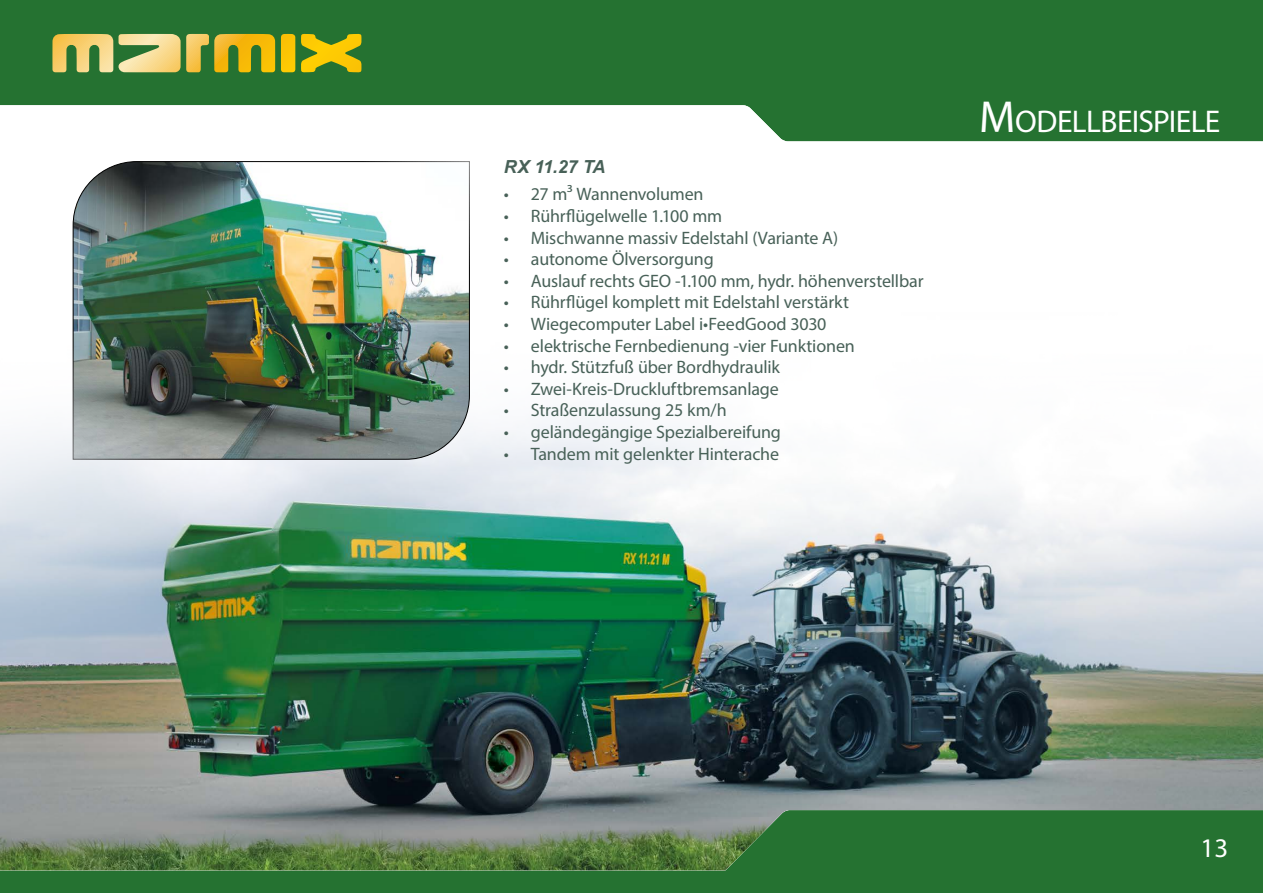
<style>
.page{position:relative;width:1263px;height:893px;background:#257231}
.page>*{position:absolute;margin:0;border:0;box-sizing:border-box;transform-origin:0 0}
.t1{font:31.5px "Myriad Pro";letter-spacing:-.02em;color:#fff}
.t2{font:27px "Myriad Pro";color:#fff}
.t3{font:18px "Myriad Pro";letter-spacing:-.005em;color:#486158}
.t4{font:italic 700 18px "Arial";letter-spacing:-.04em;color:#486158}
.s1{font-size:45px}
</style>
<div class="page">
<svg style="left:0;top:105px;width:1263px;height:206px;background:#ebf2ec"></svg>
<img style="left:0;top:311px;width:1263px;height:559px">
<img style="left:72px;top:161px;width:398px;height:299px">
<svg style="left:281px;top:34px;width:14px;height:38px"></svg>
<svg style="left:52px;top:34px;width:223px;height:38px"></svg>
<svg style="left:301px;top:34px;width:60px;height:39px"></svg>
<p class="t4" style="left:504px;top:154px;width:103px">RX 11.27 TA</p>
<p class="t3" style="left:504px;top:183px;width:201px">• 27 m³ Wannenvolumen</p>
<p class="t3" style="left:504px;top:205px;width:220px">• Rührflügelwelle 1.100 mm</p>
<p class="t3" style="left:504px;top:226px;width:336px">• Mischwanne massiv Edelstahl (Variante A)</p>
<p class="t3" style="left:504px;top:248px;width:211px">• autonome Ölversorgung</p>
<p class="t3" style="left:504px;top:270px;width:421px">• Auslauf rechts GEO -1.100 mm, hydr. höhenverstellbar</p>
<p class="t3" style="left:504px;top:291px;width:347px">• Rührflügel komplett mit Edelstahl verstärkt</p>
<p class="t3" style="left:504px;top:313px;width:324px">• Wiegecomputer Label i•FeedGood 3030</p>
<p class="t3" style="left:504px;top:334px;width:353px">• elektrische Fernbedienung -vier Funktionen</p>
<p class="t3" style="left:504px;top:356px;width:277px">• hydr. Stützfuß über Bordhydraulik</p>
<p class="t3" style="left:504px;top:378px;width:277px">• Zwei-Kreis-Druckluftbremsanlage</p>
<p class="t3" style="left:504px;top:399px;width:224px">• Straßenzulassung 25 km/h</p>
<p class="t3" style="left:504px;top:421px;width:279px">• geländegängige Spezialbereifung</p>
<p class="t3" style="left:504px;top:442px;width:277px">• Tandem mit gelenkter Hinterache</p>
<h1 class="t1" style="left:979px;top:102px;width:243px"><span class="s1">M</span>ODELLBEISPIELE</h1>
<h2 class="t2" style="left:1200px;top:831px;width:29px">13</h2>
</div>
